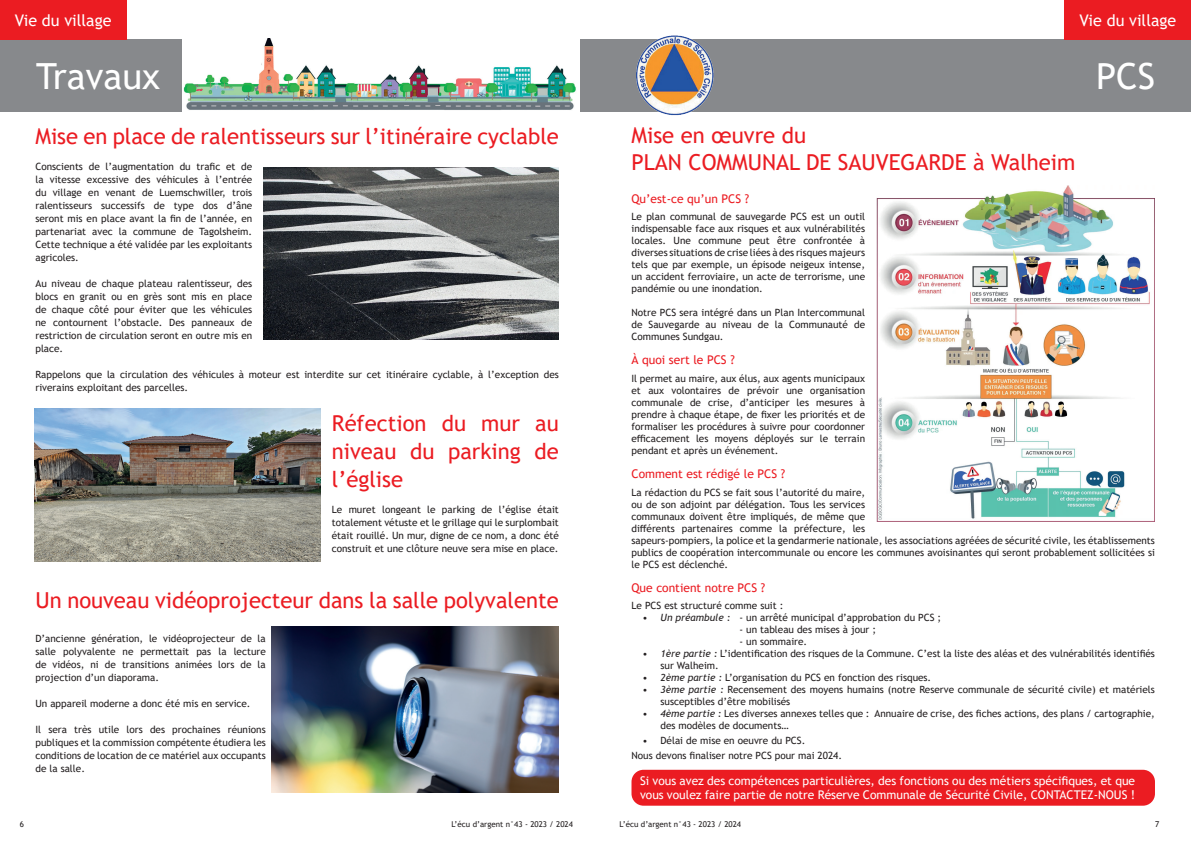
<style>
.page{position:relative;width:1191px;height:842px;background:#fff}
.page>*{position:absolute;margin:0;border:0;box-sizing:border-box;transform-origin:0 0}
.t1{font:36px "Trebuchet MS";color:#fff}
.t2{font:22px/28px "Trebuchet MS";color:#eb1c22;text-align:justify}
.t3{font:16px "Trebuchet MS";color:#fff}
.t4{font:12px/14px "Trebuchet MS";color:#fff}
.t5{font:12px "Trebuchet MS";color:#eb1c22}
.t6{font:10px/12px "Trebuchet MS";color:#231f20;text-align:justify}
.t7{font:8px "Trebuchet MS";color:#231f20}
.s1{font-style:italic}
</style>
<div class="page">
<div style="left:0;top:40px;width:1191px;height:72px;background:#87898c"></div>
<img style="left:264px;top:168px;width:295px;height:172px">
<div style="left:0;top:0;width:126px;height:40px;background:#eb1c22"></div>
<div style="left:1064px;top:0;width:127px;height:40px;background:#eb1c22"></div>
<img style="left:183px;top:39px;width:397px;height:73px">
<img style="left:34px;top:408px;width:286px;height:154px">
<img style="left:271px;top:627px;width:288px;height:166px">
<div style="left:631px;top:770px;width:524px;height:36px;background:#eb1c22;border-radius:12px"></div>
<img style="left:877px;top:185px;width:278px;height:337px">
<img style="left:631px;top:35px;width:87px;height:81px">
<h3 class="t3" style="left:15px;top:11px;width:98px">Vie du village</h3>
<h3 class="t3" style="left:1079px;top:10px;width:98px">Vie du village</h3>
<h1 class="t1" style="left:1096px;top:54px;width:60px">PCS</h1>
<h2 class="t2" style="left:631px;top:122px;width:445px;line-height:27px">Mise en œuvre du<br>PLAN COMMUNAL DE SAUVEGARDE à Walheim</h2>
<p class="t5" style="left:631px;top:191px;width:119px">Qu’est-ce qu’un PCS ?</p>
<p class="t6" style="left:631px;top:211px;width:235px">Le plan communal de sauvegarde PCS est un outil indispensable face aux risques et aux vulnérabilités locales. Une commune peut être confrontée à diverses situations de crise liées à des risques majeurs tels que par exemple, un épisode neigeux intense, un accident ferroviaire, un acte de terrorisme, une pandémie ou une inondation.</p>
<p class="t6" style="left:631px;top:307px;width:235px">Notre PCS sera intégré dans un Plan Intercommunal de Sauvegarde au niveau de la Communauté de Communes Sundgau.</p>
<p class="t5" style="left:631px;top:352px;width:105px">À quoi sert le PCS ?</p>
<p class="t6" style="left:631px;top:372px;width:235px">Il permet au maire, aux élus, aux agents municipaux et aux volontaires de prévoir une organisation communale de crise, d’anticiper les mesures à prendre à chaque étape, de fixer les priorités et de formaliser les procédures à suivre pour coordonner efficacement les moyens déployés sur le terrain pendant et après un événement.</p>
<p class="t5" style="left:631px;top:466px;width:155px">Comment est rédigé le PCS ?</p>
<p class="t6" style="left:631px;top:486px;width:525px;text-align:left">La rédaction du PCS se fait sous l’autorité du maire,<br>ou de son adjoint par délégation. Tous les services<br>communaux doivent être impliqués, de même que<br>différents partenaires comme la préfecture, les<br>sapeurs-pompiers, la police et la gendarmerie nationale, les associations agréées de sécurité civile, les établissements publics de coopération intercommunale ou encore les communes avoisinantes qui seront probablement sollicitées si le PCS est déclenché.</p>
<p class="t5" style="left:631px;top:580px;width:135px">Que contient notre PCS ?</p>
<p class="t6" style="left:631px;top:600px;width:153px">Le PCS est structuré comme suit :</p>
<p class="t6" style="left:642px;top:612px;width:300px"><span class="s1">• Un préambule :</span> - un arrêté municipal d’approbation du PCS ;</p>
<p class="t6" style="left:739px;top:624px;width:138px">- un tableau des mises à jour ;</p>
<p class="t6" style="left:739px;top:636px;width:69px">- un sommaire.</p>
<p class="t6" style="left:660px;top:648px;width:496px;text-indent:-18px">• <span class="s1">1ère partie :</span> L’identification des risques de la Commune. C’est la liste des aléas et des vulnérabilités identifiés sur Walheim.</p>
<p class="t6" style="left:642px;top:672px;width:290px">• <span class="s1">2ème partie :</span> L’organisation du PCS en fonction des risques.</p>
<p class="t6" style="left:660px;top:684px;width:496px;text-indent:-18px">• <span class="s1">3ème partie :</span> Recensement des moyens humains (notre Reserve communale de sécurité civile) et matériels susceptibles d’être mobilisés</p>
<p class="t6" style="left:660px;top:708px;width:496px;text-indent:-18px">• <span class="s1">4ème partie :</span> Les diverses annexes telles que : Annuaire de crise, des fiches actions, des plans / cartographie, des modèles de documents…</p>
<p class="t6" style="left:631px;top:733px;width:212px;line-height:14.8px;text-indent:11px">• Délai de mise en oeuvre du PCS.<br>Nous devons finaliser notre PCS pour mai 2024.</p>
<p class="t4" style="left:640px;top:774px;width:496px">Si vous avez des compétences particulières, des fonctions ou des métiers spécifiques, et que vous voulez faire partie de notre Réserve Communale de Sécurité Civile, CONTACTEZ-NOUS !</p>
<h1 class="t1" style="left:36px;top:54px;width:126px">Travaux</h1>
<h2 class="t2" style="left:35px;top:122px;width:525px">Mise en place de ralentisseurs sur l’itinéraire cyclable</h2>
<p class="t6" style="left:35px;top:160px;width:218px;line-height:13px">Conscients de l’augmentation du trafic et de la vitesse excessive des véhicules à l’entrée du village en venant de Luemschwiller, trois ralentisseurs successifs de type dos d’âne seront mis en place avant la fin de l’année, en partenariat avec la commune de Tagolsheim.<br>Cette technique a été validée par les exploitants agricoles.</p>
<p class="t6" style="left:35px;top:277px;width:218px;line-height:13px">Au niveau de chaque plateau ralentisseur, des blocs en granit ou en grès sont mis en place de chaque côté pour éviter que les véhicules ne contournent l’obstacle. Des panneaux de restriction de circulation seront en outre mis en place.</p>
<p class="t6" style="left:35px;top:368px;width:525px;line-height:13px">Rappelons que la circulation des véhicules à moteur est interdite sur cet itinéraire cyclable, à l’exception des riverains exploitant des parcelles.</p>
<h2 class="t2" style="left:332px;top:409px;width:228px">Réfection du mur au niveau du parking de l’église</h2>
<p class="t6" style="left:332px;top:503px;width:228px;line-height:13px">Le muret longeant le parking de l’église était totalement vétuste et le grillage qui le surplombait était rouillé. Un mur, digne de ce nom, a donc été construit et une clôture neuve sera mise en place.</p>
<h2 class="t2" style="left:35px;top:586px;width:525px">Un nouveau vidéoprojecteur dans la salle polyvalente</h2>
<p class="t6" style="left:35px;top:632px;width:232px;line-height:13px">D’ancienne génération, le vidéoprojecteur de la salle polyvalente ne permettait pas la lecture de vidéos, ni de transitions animées lors de la projection d’un diaporama.</p>
<p class="t6" style="left:35px;top:698px;width:217px">Un appareil moderne a donc été mis en service.</p>
<p class="t6" style="left:35px;top:723px;width:232px;line-height:13px">Il sera très utile lors des prochaines réunions publiques et la commission compétente étudiera les conditions de location de ce matériel aux occupants de la salle.</p>
<p class="t7" style="left:20px;top:819px;width:6px">6</p>
<p class="t7" style="left:451px;top:819px;width:123px">L’écu d’argent n°43 - 2023 / 2024</p>
<p class="t7" style="left:619px;top:819px;width:123px">L’écu d’argent n°43 - 2023 / 2024</p>
<p class="t7" style="left:1155px;top:819px;width:6px">7</p>
</div>
